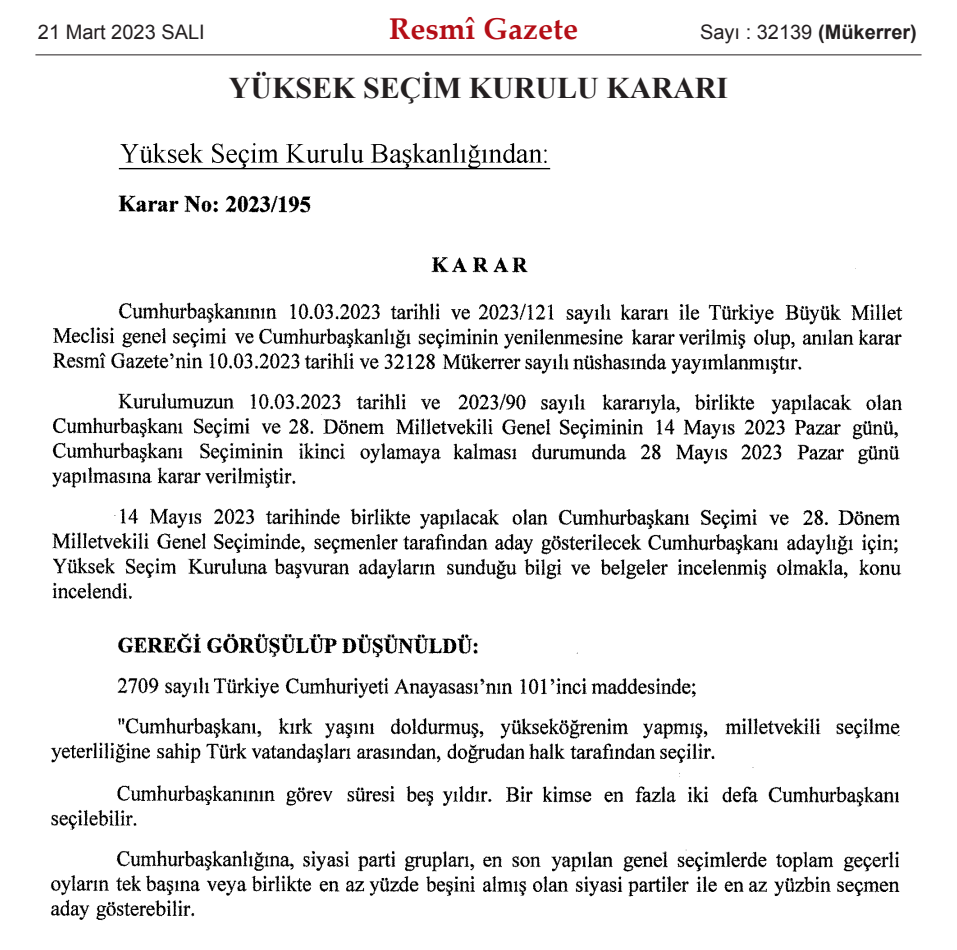
<style>
.page{position:relative;width:957px;height:950px;background:#fff}
.page>*{position:absolute;margin:0;border:0;box-sizing:border-box;transform-origin:0 0}
.t1{font:700 30px "Times New Roman";color:#231f20}
.t2{font:700 30px "Palatino Linotype";color:#b40e16}
.t3{font:20px "Arial";color:#231f20}
.s1{font-weight:700}
</style>
<div class="page">
<img style="left:50px;top:143px;width:853px;height:778px">
<hr style="left:35px;top:54px;width:886px;height:1px;background:#231f20">
<p class="t3" style="left:38px;top:21px;width:168px">21 Mart 2023 SALI</p>
<h1 class="t2" style="left:389px;top:17px;width:190px">Resmî Gazete</h1>
<p class="t3" style="left:700px;top:21px;width:218px">Sayı : 32139 <span class="s1">(Mükerrer)</span></p>
<h1 class="t1" style="left:229px;top:72px;width:501px">YÜKSEK SEÇİM KURULU KARARI</h1>
</div>
